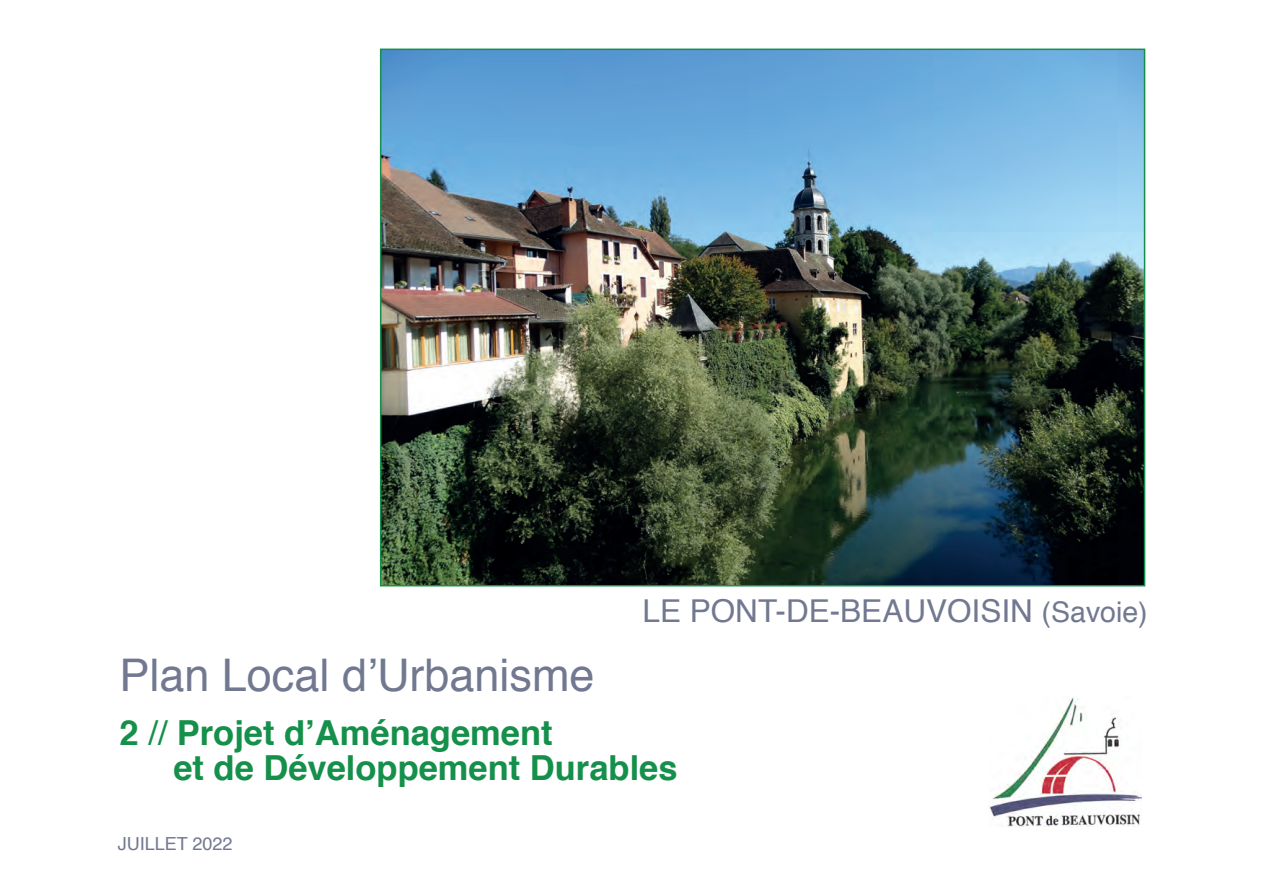
<style>
.page{position:relative;width:1263px;height:893px;background:#fff}
.page>*{position:absolute;margin:0;border:0;box-sizing:border-box;transform-origin:0 0}
.t1{font:45px "Helvetica";color:#717890}
.t2{font:700 34.5px/34.5px "Helvetica";color:#15904a}
.t3{font:31.5px "Helvetica";color:#717890}
.t4{font:18px "Helvetica";color:#717890}
.s1{font-size:28.5px}
.s2{font-weight:400}
</style>
<div class="page">
<img style="left:988px;top:697px;width:154px;height:130px">
<img style="left:383px;top:52px;width:759px;height:531px">
<p class="t3" style="left:642px;top:587px;width:507px">LE PONT-DE-BEAUVOISIN <span class="s1">(Savoie)</span></p>
<h1 class="t1" style="left:119px;top:641px;width:477px">Plan Local d’Urbanisme</h1>
<p class="t2" style="left:173px;top:716px;width:506px;text-indent:-54px">2 <span class="s2">//</span> Projet d’Aménagement<br>et de Développement Durables</p>
<p class="t4" style="left:118px;top:830px;width:116px">JUILLET 2022</p>
</div>
